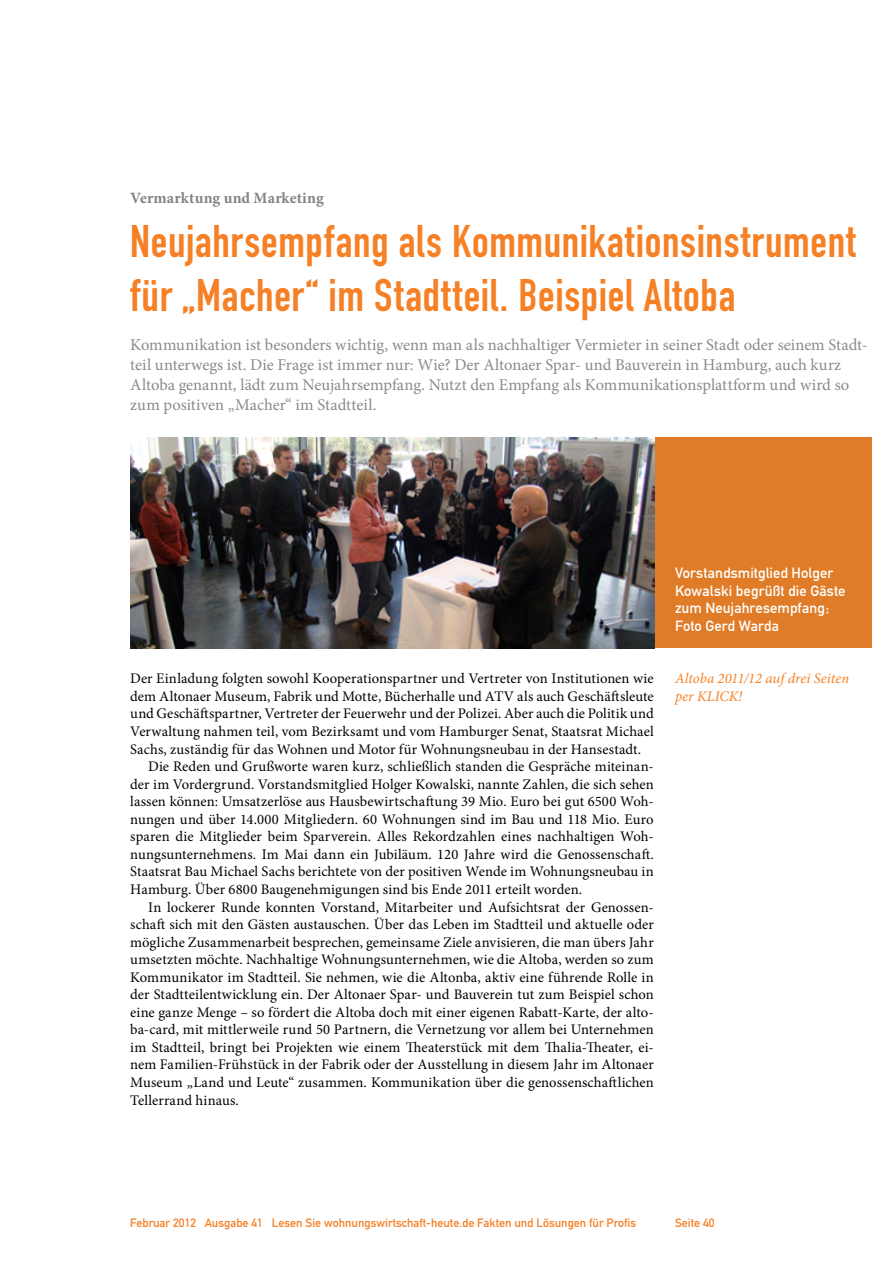
<style>
.page{position:relative;width:893px;height:1263px;background:#fff}
.page>*{position:absolute;margin:0;border:0;box-sizing:border-box;transform-origin:0 0}
.Überschrift_Groß{font:45px/54px "DIN Engschrift";letter-spacing:.015em;color:#f58025}
.Anlesetext{font:16.5px/19.8px "Minion Pro";color:#8b898c}
.Kategorie{font:700 15.75px "Minion Pro";letter-spacing:.005em;color:#848285}
.Fliesstext{font:14.7px/17.5px "Minion Pro";letter-spacing:.005em;color:#000;text-align:justify}
.Fließtext_erste_Zeil{font:14.7px/17.5px "Minion Pro";color:#000;text-align:justify}
.Bildunterschrift{font:14.7px/17.5px "DIN Mittelschrift";letter-spacing:.005em;color:#fff}
.Zwischentext{font:italic 14.7px "Minion Pro";color:#f58025}
.t1{font:12px "DIN Mittelschrift";color:#f58025}
</style>
<div class="page">
<div style="left:654px;top:438px;width:218px;height:210px;background:#e07b27"></div>
<img style="left:130px;top:438px;width:524px;height:210px">
<p class="Kategorie" style="left:130px;top:187px;width:195px">Vermarktung und Marketing</p>
<p class="Überschrift_Groß" style="left:130px;top:214px;width:727px">Neujahrsempfang als Kommunikationsinstrument für „Macher“ im Stadtteil. Beispiel Altoba</p>
<p class="Anlesetext" style="left:130px;top:335px;width:739px">Kommunikation ist besonders wichtig, wenn man als nachhaltiger Vermieter in seiner Stadt oder seinem Stadt&shy;teil unterwegs ist. Die Frage ist immer nur: Wie? Der Altonaer Spar- und Bauverein in Hamburg, auch kurz Altoba genannt, lädt zum Neujahrsempfang. Nutzt den Empfang als Kommunikationsplattform und wird so zum positiven „Macher“ im Stadtteil.</p>
<p class="Fließtext_erste_Zeil" style="left:130px;top:670px;width:525px">Der Einladung folgten sowohl Kooperationspartner und Vertreter von Institutionen wie dem Altonaer Museum, Fabrik und Motte, Bücherhalle und ATV als auch Geschäftsleute und Geschäftspartner, Vertreter der Feuerwehr und der Polizei. Aber auch die Politik und Verwaltung nahmen teil, vom Bezirksamt und vom Hamburger Senat, Staatsrat Michael Sachs, zuständig für das Wohnen und Motor für Wohnungsneubau in der Hansestadt.</p>
<p class="Fliesstext" style="left:130px;top:758px;width:525px;text-indent:18px">Die Reden und Grußworte waren kurz, schließlich standen die Gespräche miteinan&shy;der im Vordergrund. Vorstandsmitglied Holger Kowalski, nannte Zahlen, die sich sehen lassen können: Umsatzerlöse aus Hausbewirtschaftung 39 Mio. Euro bei gut 6500 Woh&shy;nungen und über 14.000 Mitgliedern. 60 Wohnungen sind im Bau und 118 Mio. Euro sparen die Mitglieder beim Sparverein. Alles Rekordzahlen eines nachhaltigen Woh&shy;nungsunternehmens. Im Mai dann ein Jubiläum. 120 Jahre wird die Genossenschaft.<br>Staatsrat Bau Michael Sachs berichtete von der positiven Wende im Wohnungsneubau in Hamburg. Über 6800 Baugenehmigungen sind bis Ende 2011 erteilt worden.</p>
<p class="Fliesstext" style="left:130px;top:898px;width:525px;text-indent:18px">In lockerer Runde konnten Vorstand, Mitarbeiter und Aufsichtsrat der Genossen&shy;schaft sich mit den Gästen austauschen. Über das Leben im Stadtteil und aktuelle oder mögliche Zusammenarbeit besprechen, gemeinsame Ziele anvisieren, die man übers Jahr umsetzten möchte. Nachhaltige Wohnungsunternehmen, wie die Altoba, werden so zum Kommunikator im Stadtteil. Sie nehmen, wie die Altonba, aktiv eine führende Rolle in der Stadtteilentwicklung ein. Der Altonaer Spar- und Bauverein tut zum Beispiel schon eine ganze Menge – so fördert die Altoba doch mit einer eigenen Rabatt-Karte, der alto&shy;ba-card, mit mittlerweile rund 50 Partnern, die Vernetzung vor allem bei Unternehmen im Stadtteil, bringt bei Projekten wie einem Theaterstück mit dem Thalia-Theater, ei&shy;nem Familien-Frühstück in der Fabrik oder der Ausstellung in diesem Jahr im Altonaer Museum „Land und Leute“ zusammen. Kommunikation über die genossenschaftlichen Tellerrand hinaus.</p>
<p class="Bildunterschrift" style="left:675px;top:564px;width:172px">Vorstandsmitglied Holger<br>Kowalski begrüßt die Gäste zum Neujahresempfang;<br>Foto Gerd Warda</p>
<p class="Zwischentext" style="left:675px;top:669px;width:176px">Altoba 2011/12 auf drei Seiten</p>
<p class="Zwischentext" style="left:675px;top:686px;width:69px">per KLICK!</p>
<p class="t1" style="left:130px;top:1216px;width:507px">Februar 2012 Ausgabe 41 Lesen Sie wohnungswirtschaft-heute.de Fakten und Lösungen für Profis</p>
<p class="t1" style="left:675px;top:1216px;width:41px">Seite 40</p>
</div>
